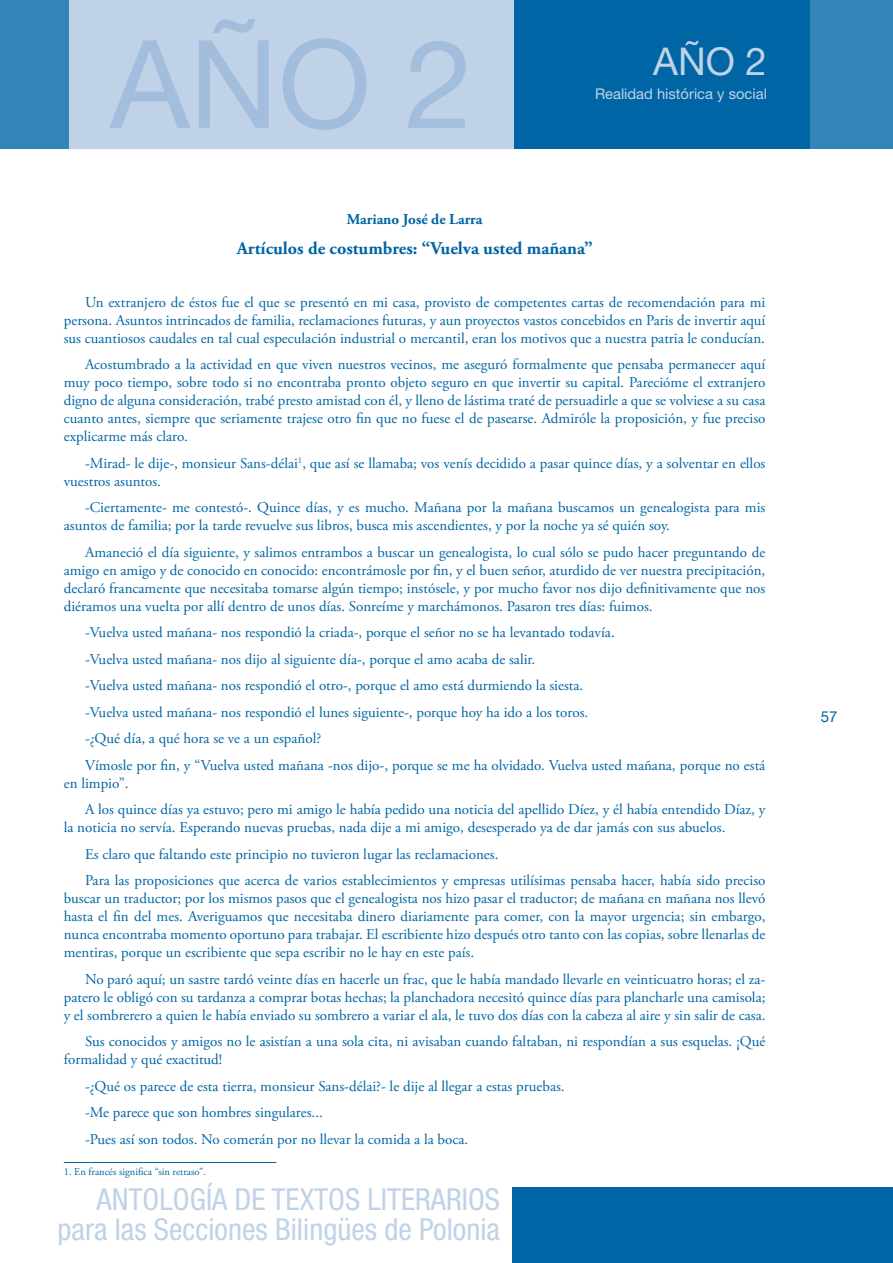
<style>
.page{position:relative;width:893px;height:1263px;background:#fff}
.page>*{position:absolute;margin:0;border:0;box-sizing:border-box;transform-origin:0 0}
.t1{font:122.55px "Helvetica Neue LT Std";color:#a3bddd}
.t2{font:38.4px "Helvetica Neue LT Std";color:#c0d2e8}
.t3{font:condensed 30.3px/29.8px "Helvetica Neue LT Std";color:#c0d2e8;text-align:right}
.t4{font:700 18px "Adobe Garamond Pro";color:#0065a4}
.t5{font:15px/18px "Adobe Garamond Pro";color:#0065a4}
.t6{font:700 15px "Adobe Garamond Pro";color:#0065a4}
.t7{font:15px "Helvetica Neue";color:#0065a4}
.t8{font:14.7px "Helvetica Neue LT Std";color:#c0d2e8}
.t9{font:10.5px "Adobe Garamond Pro";color:#0065a4}
</style>
<div class="page">
<div style="left:0;top:0;width:893px;height:149px;background:#3484ba"></div>
<div style="left:514px;top:0;width:296px;height:149px;background:#0065a4"></div>
<div style="left:69px;top:0;width:445px;height:149px;background:#c0d2e8"></div>
<div style="left:512px;top:1188px;width:381px;height:75px;background:#0065a4"></div>
<hr style="left:64px;top:1162px;width:212px;height:1px;background:#0065a4">
<h1 class="t1" style="left:110px;top:11px;width:365px">AÑO 2</h1>
<h2 class="t2" style="left:653px;top:38px;width:115px">AÑO 2</h2>
<p class="t8" style="left:595px;top:85px;width:173px">Realidad histórica y social</p>
<p class="t6" style="left:347px;top:210px;width:137px">Mariano José de Larra</p>
<p class="t4" style="left:237px;top:237px;width:357px">Artículos de costumbres: “Vuelva usted mañana”</p>
<p class="t5" style="left:64px;top:293px;width:703px;text-align:justify;text-indent:21px">Un extranjero de éstos fue el que se presentó en mi casa, provisto de competentes cartas de recomendación para mi persona. Asuntos intrincados de familia, reclamaciones futuras, y aun proyectos vastos concebidos en Paris de invertir aquí sus cuantiosos caudales en tal cual especulación industrial o mercantil, eran los motivos que a nuestra patria le conducían.</p>
<p class="t5" style="left:64px;top:356px;width:703px;text-align:justify;text-indent:21px">Acostumbrado a la actividad en que viven nuestros vecinos, me aseguró formalmente que pensaba permanecer aquí muy poco tiempo, sobre todo si no encontraba pronto objeto seguro en que invertir su capital. Parecióme el extranjero digno de alguna consideración, trabé presto amistad con él, y lleno de lástima traté de persuadirle a que se volviese a su casa cuanto antes, siempre que seriamente trajese otro fin que no fuese el de pasearse. Admiróle la proposición, y fue preciso explicarme más claro.</p>
<p class="t5" style="left:64px;top:454px;width:703px;text-indent:21px">-Mirad- le dije-, monsieur Sans-délai<sup>1</sup>, que así se llamaba; vos venís decidido a pasar quince días, y a solventar en ellos vuestros asuntos.</p>
<p class="t5" style="left:64px;top:499px;width:703px;text-indent:21px">-Ciertamente- me contestó-. Quince días, y es mucho. Mañana por la mañana buscamos un genealogista para mis asuntos de familia; por la tarde revuelve sus libros, busca mis ascendientes, y por la noche ya sé quién soy.</p>
<p class="t5" style="left:64px;top:543px;width:703px;text-align:justify;text-indent:21px">Amaneció el día siguiente, y salimos entrambos a buscar un genealogista, lo cual sólo se pudo hacer preguntando de amigo en amigo y de conocido en conocido: encontrámosle por fin, y el buen señor, aturdido de ver nuestra precipitación, declaró francamente que necesitaba tomarse algún tiempo; instósele, y por mucho favor nos dijo definitivamente que nos diéramos una vuelta por allí dentro de unos días. Sonreíme y marchámonos. Pasaron tres días: fuimos.</p>
<p class="t5" style="left:85px;top:620px;width:682px;line-height:26.5px">-Vuelva usted mañana- nos respondió la criada-, porque el señor no se ha levantado todavía.<br>-Vuelva usted mañana- nos dijo al siguiente día-, porque el amo acaba de salir.<br>-Vuelva usted mañana- nos respondió el otro-, porque el amo está durmiendo la siesta.<br>-Vuelva usted mañana- nos respondió el lunes siguiente-, porque hoy ha ido a los toros.<br>-¿Qué día, a qué hora se ve a un español?<br>Vímosle por fin, y “Vuelva usted mañana -nos dijo-, porque se me ha olvidado. Vuelva usted mañana, porque no está</p>
<p class="t5" style="left:85px;top:770px;width:682px;line-height:26.5px;text-indent:-21px">en limpio”.<br>A los quince días ya estuvo; pero mi amigo le había pedido una noticia del apellido Díez, y él había entendido Díaz, y</p>
<p class="t5" style="left:85px;top:815px;width:682px;line-height:26.5px;text-indent:-21px">la noticia no servía. Esperando nuevas pruebas, nada dije a mi amigo, desesperado ya de dar jamás con sus abuelos.<br>Es claro que faltando este principio no tuvieron lugar las reclamaciones.<br>Para las proposiciones que acerca de varios establecimientos y empresas utilísimas pensaba hacer, había sido preciso</p>
<p class="t5" style="left:64px;top:890px;width:703px;text-align:justify">buscar un traductor; por los mismos pasos que el genealogista nos hizo pasar el traductor; de mañana en mañana nos llevó hasta el fin del mes. Averiguamos que necesitaba dinero diariamente para comer, con la mayor urgencia; sin embargo, nunca encontraba momento oportuno para trabajar. El escribiente hizo después otro tanto con las copias, sobre llenarlas de mentiras, porque un escribiente que sepa escribir no le hay en este país.</p>
<p class="t5" style="left:64px;top:970px;width:703px;text-align:justify;text-indent:21px">No paró aquí; un sastre tardó veinte días en hacerle un frac, que le había mandado llevarle en veinticuatro horas; el za&shy;patero le obligó con su tardanza a comprar botas hechas; la planchadora necesitó quince días para plancharle una camisola; y el sombrerero a quien le había enviado su sombrero a variar el ala, le tuvo dos días con la cabeza al aire y sin salir de casa.</p>
<p class="t5" style="left:64px;top:1033px;width:703px;text-indent:21px">Sus conocidos y amigos no le asistían a una sola cita, ni avisaban cuando faltaban, ni respondían a sus esquelas. ¡Qué formalidad y qué exactitud!</p>
<p class="t5" style="left:85px;top:1073px;width:481px;line-height:26.5px">-¿Qué os parece de esta tierra, monsieur Sans-délai?- le dije al llegar a estas pruebas. -Me parece que son hombres singulares...<br>-Pues así son todos. No comerán por no llevar la comida a la boca.</p>
<p class="t9" style="left:64px;top:1165px;width:144px">1. En francés significa “sin retraso”.</p>
<h3 class="t3" style="left:58px;top:1184px;width:444px">ANTOLOGÍA DE TEXTOS LITERARIOS para las Secciones Bilingües de Polonia</h3>
<p class="t7" style="left:821px;top:708px;width:18px">57</p>
</div>
